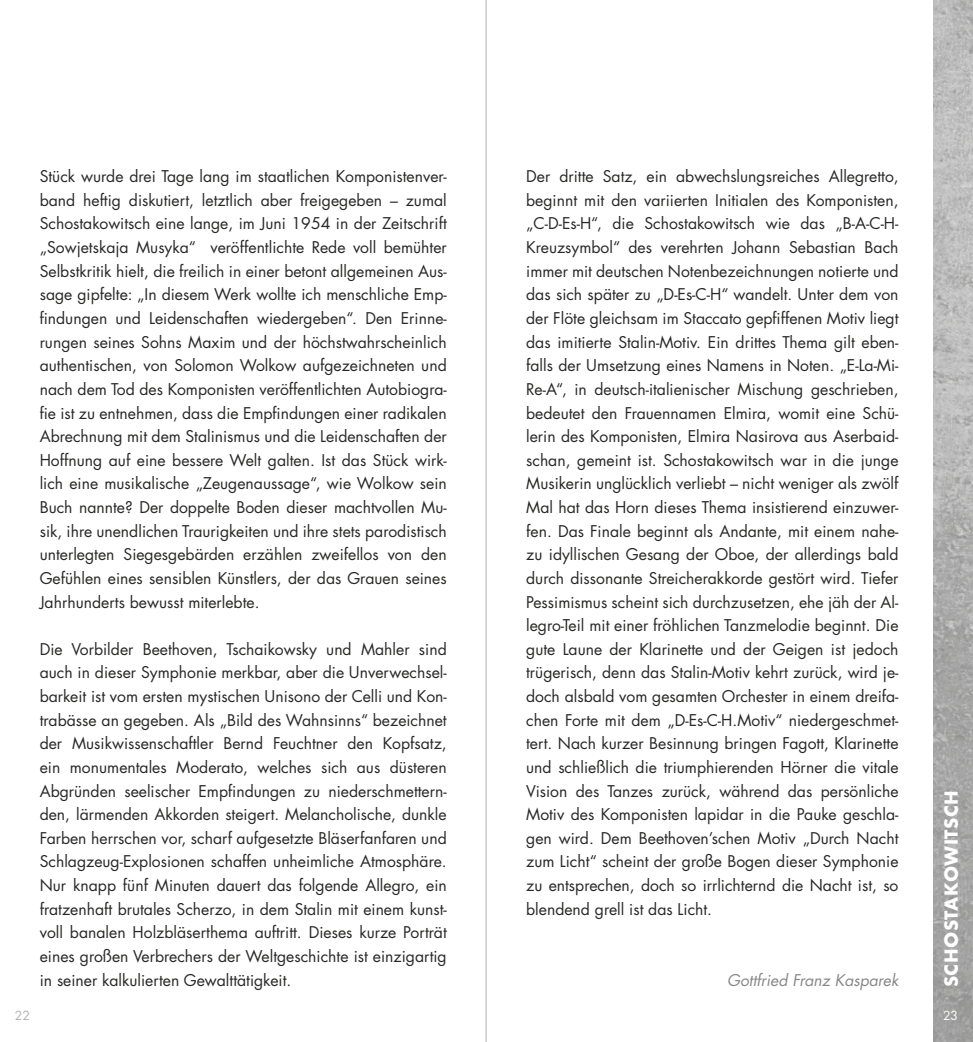
<style>
.page{position:relative;width:973px;height:1042px;background:#fff}
.page>*{position:absolute;margin:0;border:0;box-sizing:border-box;transform-origin:0 0}
.t1{font:700 17.5px "Futura";letter-spacing:.03em;color:#fff}
.t2{font:15.75px/23.6px "Futura LT Pro";color:#282827;text-align:justify}
.t3{font:italic 15.75px "Futura LT Pro";color:#878787}
.t4{font:12.25px "Futura LT Pro";color:#b3b2b2}
.t5{font:12.25px "Futura LT Pro";color:#fff}
</style>
<div class="page">
<hr style="left:485px;top:0;width:1px;height:1042px;background:#b3b2b2">
<img style="left:933px;top:0;width:39px;height:1042px">
<p class="t4" style="left:15px;top:1007px;width:17px">22</p>
<p class="t2" style="left:40px;top:164px;width:408px">Stück wurde drei Tage lang im staatlichen Komponistenver&shy;band heftig diskutiert, letztlich aber freigegeben – zumal Schostakowitsch eine lange, im Juni 1954 in der Zeitschrift „Sowjetskaja Musyka“ veröffentlichte Rede voll bemühter Selbstkritik hielt, die freilich in einer betont allgemeinen Aus&shy;sage gipfelte: „In diesem Werk wollte ich menschliche Emp&shy;findungen und Leidenschaften wiedergeben“. Den Erinne&shy;rungen seines Sohns Maxim und der höchstwahrscheinlich authentischen, von Solomon Wolkow aufgezeichneten und nach dem Tod des Komponisten veröffentlichten Autobiogra&shy;fie ist zu entnehmen, dass die Empfindungen einer radikalen Abrechnung mit dem Stalinismus und die Leidenschaften der Hoffnung auf eine bessere Welt galten. Ist das Stück wirk&shy;lich eine musikalische „Zeugenaussage“, wie Wolkow sein Buch nannte? Der doppelte Boden dieser machtvollen Mu&shy;sik, ihre unendlichen Traurigkeiten und ihre stets parodistisch unterlegten Siegesgebärden erzählen zweifellos von den Gefühlen eines sensiblen Künstlers, der das Grauen seines Jahrhunderts bewusst miterlebte.</p>
<p class="t2" style="left:40px;top:637px;width:408px">Die Vorbilder Beethoven, Tschaikowsky und Mahler sind auch in dieser Symphonie merkbar, aber die Unverwechsel&shy;barkeit ist vom ersten mystischen Unisono der Celli und Kon&shy;trabässe an gegeben. Als „Bild des Wahnsinns“ bezeichnet der Musikwissenschaftler Bernd Feuchtner den Kopfsatz, ein monumentales Moderato, welches sich aus düsteren Abgründen seelischer Empfindungen zu niederschmettern&shy;den, lärmenden Akkorden steigert. Melancholische, dunkle Farben herrschen vor, scharf aufgesetzte Bläserfanfaren und Schlagzeug-Explosionen schaffen unheimliche Atmosphäre.<br>Nur knapp fünf Minuten dauert das folgende Allegro, ein fratzenhaft brutales Scherzo, in dem Stalin mit einem kunst&shy;voll banalen Holzbläserthema auftritt. Dieses kurze Porträt eines großen Verbrechers der Weltgeschichte ist einzigartig in seiner kalkulierten Gewalttätigkeit.</p>
<p class="t2" style="left:526px;top:164px;width:374px">Der dritte Satz, ein abwechslungsreiches Allegretto, beginnt mit den variierten Initialen des Komponisten, „C-D-Es-H“, die Schostakowitsch wie das „B-A-C-H-Kreuzsymbol“ des verehrten Johann Sebastian Bach immer mit deutschen Notenbezeichnungen notierte und das sich später zu „D-Es-C-H“ wandelt. Unter dem von der Flöte gleichsam im Staccato gepfiffenen Motiv liegt das imitierte Stalin-Motiv. Ein drittes Thema gilt eben&shy;falls der Umsetzung eines Namens in Noten. „E-La-Mi-Re-A“, in deutsch-italienischer Mischung geschrieben, bedeutet den Frauennamen Elmira, womit eine Schü&shy;lerin des Komponisten, Elmira Nasirova aus Aserbaid&shy;schan, gemeint ist. Schostakowitsch war in die junge Musikerin unglücklich verliebt – nicht weniger als zwölf Mal hat das Horn dieses Thema insistierend einzuwer&shy;fen. Das Finale beginnt als Andante, mit einem nahe&shy;zu idyllischen Gesang der Oboe, der allerdings bald durch dissonante Streicherakkorde gestört wird. Tiefer Pessimismus scheint sich durchzusetzen, ehe jäh der Al&shy;legro-Teil mit einer fröhlichen Tanzmelodie beginnt. Die gute Laune der Klarinette und der Geigen ist jedoch trügerisch, denn das Stalin-Motiv kehrt zurück, wird je&shy;doch alsbald vom gesamten Orchester in einem dreifa&shy;chen Forte mit dem „D-Es-C-H.Motiv“ niedergeschmet&shy;tert. Nach kurzer Besinnung bringen Fagott, Klarinette und schließlich die triumphierenden Hörner die vitale Vision des Tanzes zurück, während das persönliche Motiv des Komponisten lapidar in die Pauke geschla&shy;gen wird. Dem Beethoven’schen Motiv „Durch Nacht zum Licht“ scheint der große Bogen dieser Symphonie zu entsprechen, doch so irrlichternd die Nacht ist, so blendend grell ist das Licht.</p>
<p class="t3" style="left:727px;top:969px;width:173px">Gottfried Franz Kasparek</p>
<p class="t1" style="left:938px;top:987px;width:199px;rotate:-90deg">SCHOSTAKOWITSCH</p>
<p class="t5" style="left:942px;top:1007px;width:17px">23</p>
</div>
